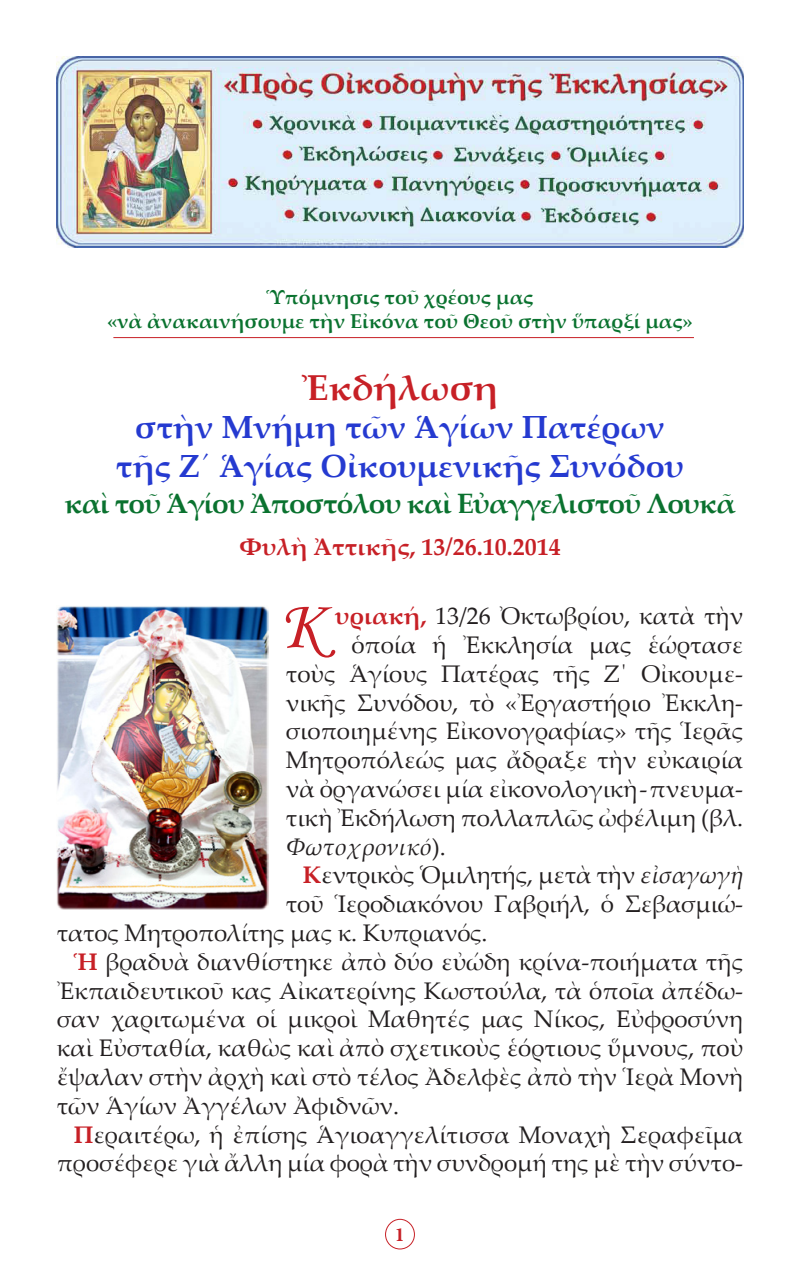
<style>
.page{position:relative;width:800px;height:1270px;background:#fff}
.page>*{position:absolute;margin:0;border:0;box-sizing:border-box;transform-origin:0 0}
.t1{font:69.4px "Monotype Corsiva";color:#c72026}
.t2{font:700 36px "Palatino Linotype";color:#c72026}
.t3{font:700 32px/38.4px "Palatino Linotype";color:#253ad0;text-align:center}
.t4{font:700 28px "Palatino Linotype";letter-spacing:-.03em;color:#0a722f}
.t5{font:24px "Palatino Linotype";color:#231f20}
.t6{font:700 24px "Palatino Linotype";color:#c72026}
.t7{font:italic 24px "Palatino Linotype";color:#231f20}
.t8{font:700 20px/24px "Palatino Linotype";color:#0a722f;text-align:center}
.t9{font:700 20px "Minion Pro";color:#c72026}
.s1{font-weight:700;color:#c72026}
.s2{font-style:normal}
.s3{font-style:italic}
</style>
<div class="page">
<div style="left:385px;top:1219px;width:30px;height:30px;border:1px solid #c72026;border-radius:50%"></div>
<img style="left:57px;top:57px;width:687px;height:190px">
<hr style="left:113px;top:337px;width:581px;height:1px;background:#c72026">
<img style="left:57px;top:606px;width:212px;height:303px">
<p class="t8" style="left:107px;top:284px;width:587px">Ὑπόμνησις τοῦ χρέους μας<br>«νὰ ἀνακαινήσουμε τὴν Εἰκόνα τοῦ Θεοῦ στὴν ὕπαρξί μας»</p>
<h2 class="t2" style="left:302px;top:362px;width:198px">Ἐκδήλωση</h2>
<h3 class="t3" style="left:116px;top:407px;width:570px">στὴν Μνήμη τῶν Ἁγίων Πατέρων τῆς Ζ´ Ἁγίας Οἰκουμενικῆς Συνόδου</h3>
<p class="t4" style="left:65px;top:483px;width:673px">καὶ τοῦ Ἁγίου Ἀποστόλου καὶ Εὐαγγελιστοῦ Λουκᾶ</p>
<p class="t6" style="left:239px;top:529px;width:323px">Φυλὴ Ἀττικῆς, 13/26.10.2014</p>
<h1 class="t1" style="left:280px;top:584px;width:47px">Κ</h1>
<p class="t5" style="left:335px;top:599px;width:409px"><span class="s1">υριακή,</span> 13/26 Ὀκτωβρίου, κατὰ τὴν</p>
<p class="t5" style="left:351px;top:628px;width:393px">ὁποία ἡ Ἐκκλησία μας ἑώρτασε</p>
<p class="t5" style="left:286px;top:657px;width:459px">τοὺς Ἁγίους Πατέρας τῆς Ζ΄ Οἰκουμε-</p>
<p class="t5" style="left:286px;top:685px;width:459px">νικῆς Συνόδου, τὸ «Ἐργαστήριο Ἐκκλη-</p>
<p class="t5" style="left:286px;top:714px;width:459px">σιοποιημένης Εἰκονογραφίας» τῆς Ἱερᾶς</p>
<p class="t5" style="left:286px;top:743px;width:459px">Μητροπόλεώς μας ἄδραξε τὴν εὐκαιρία</p>
<p class="t5" style="left:286px;top:772px;width:459px">νὰ ὀργανώσει μία εἰκονολογικὴ-πνευμα-</p>
<p class="t5" style="left:286px;top:801px;width:459px">τικὴ Ἐκδήλωση πολλαπλῶς ὠφέλιμη (βλ.</p>
<p class="t7" style="left:286px;top:829px;width:161px">Φωτοχρονικό<span class="s2">).</span></p>
<p class="t5" style="left:303px;top:858px;width:442px"><span class="s1">Κ</span>εντρικὸς Ὁμιλητής, μετὰ τὴν <span class="s3">εἰσαγωγὴ</span></p>
<p class="t5" style="left:286px;top:887px;width:459px">τοῦ Ἱεροδιακόνου Γαβριήλ, ὁ Σεβασμιώ-</p>
<p class="t5" style="left:57px;top:916px;width:432px">τατος Μητροπολίτης μας κ. Κυπριανός.</p>
<p class="t5" style="left:74px;top:945px;width:671px"><span class="s1">Ἡ</span> βραδυὰ διανθίστηκε ἀπὸ δύο εὐώδη κρίνα-ποιήματα τῆς</p>
<p class="t5" style="left:57px;top:973px;width:688px">Ἐκπαιδευτικοῦ κας Αἰκατερίνης Κωστούλα, τὰ ὁποῖα ἀπέδω-</p>
<p class="t5" style="left:57px;top:1002px;width:688px">σαν χαριτωμένα οἱ μικροὶ Μαθητές μας Νίκος, Εὐφροσύνη</p>
<p class="t5" style="left:57px;top:1031px;width:688px">καὶ Εὐσταθία, καθὼς καὶ ἀπὸ σχετικοὺς ἑόρτιους ὕμνους, ποὺ</p>
<p class="t5" style="left:57px;top:1060px;width:688px">ἔψαλαν στὴν ἀρχὴ καὶ στὸ τέλος Ἀδελφὲς ἀπὸ τὴν Ἱερὰ Μονὴ</p>
<p class="t5" style="left:57px;top:1089px;width:344px">τῶν Ἁγίων Ἀγγέλων Ἀφιδνῶν.</p>
<p class="t5" style="left:74px;top:1117px;width:671px"><span class="s1">Π</span>εραιτέρω, ἡ ἐπίσης Ἁγιοαγγελίτισσα Μοναχὴ Σεραφεῖμα</p>
<p class="t5" style="left:57px;top:1146px;width:688px">προσέφερε γιὰ ἄλλη μία φορὰ τὴν συνδρομή της μὲ τὴν σύντο-</p>
<p class="t9" style="left:395px;top:1220px;width:11px">1</p>
</div>
